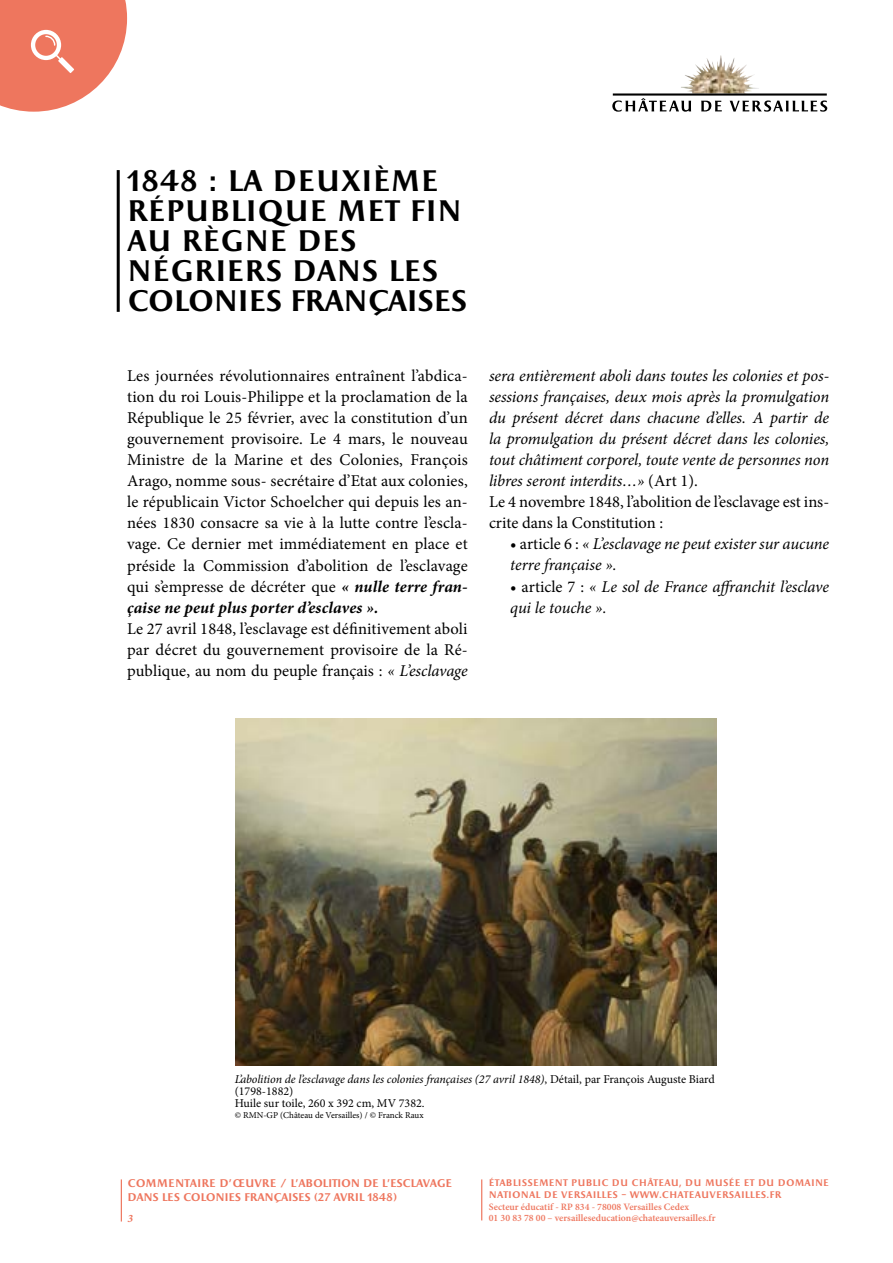
<style>
.page{position:relative;width:893px;height:1263px;background:#fff}
.page>*{position:absolute;margin:0;border:0;box-sizing:border-box;transform-origin:0 0}
.t1{font:700 30px/30px "Apollon";color:#000}
.t2{font:16.5px/21px "Minion Pro";letter-spacing:.005em;color:#000;text-align:justify}
.t3{font:italic 16.5px/21px "Minion Pro";letter-spacing:-.01em;color:#000}
.t4{font:12px/12px "Minion Pro";color:#000}
.t5{font:700 11.25px/13.5px "Apollon";letter-spacing:-.03em;color:#ee765e}
.t6{font:italic 700 11.25px "Minion Pro";color:#ee765e}
.t7{font:600 9.75px/11.7px "Minion Pro";color:#ee765e}
.t8{font:700 9.6px/11.7px "Apollon";letter-spacing:.015em;color:#ee765e}
.t9{font:9px "Minion Pro";color:#000}
.s1{font-weight:700;font-style:italic}
.s2{font-style:italic}
.s3{font-style:normal}
</style>
<div class="page">
<img style="left:681px;top:55px;width:78px;height:38px">
<svg style="left:612px;top:93px;width:215px;height:19px"></svg>
<hr style="left:121px;top:1179px;width:1px;height:42px;background:#ee765e">
<hr style="left:481px;top:1179px;width:1px;height:41px;background:#ee765e">
<svg style="left:0;top:0;width:127px;height:112px"></svg>
<hr style="left:117px;top:170px;width:3px;height:142px;background:#000">
<img style="left:235px;top:718px;width:482px;height:347px">
<h1 class="t1" style="left:127px;top:168px;width:342px">1848 : LA DEUXIÈME<br>RÉPUBLIQUE MET FIN<br>AU RÈGNE DES<br>NÉGRIERS DANS LES<br>COLONIES FRANÇAISES</h1>
<p class="t2" style="left:127px;top:365px;width:342px">Les journées révolutionnaires entraînent l’abdica&shy;tion du roi Louis-Philippe et la proclamation de la République le 25 février, avec la constitution d’un gouvernement provisoire. Le 4 mars, le nouveau Ministre de la Marine et des Colonies, François Arago, nomme sous- secrétaire d’Etat aux colonies, le républicain Victor Schoelcher qui depuis les an&shy;nées 1830 consacre sa vie à la lutte contre l’escla&shy;vage. Ce dernier met immédiatement en place et préside la Commission d’abolition de l’esclavage qui s’empresse de décréter que <span class="s1">« nulle terre fran&shy;çaise ne peut plus porter d’esclaves ».</span></p>
<p class="t2" style="left:127px;top:618px;width:342px">Le 27 avril 1848, l’esclavage est définitivement aboli par décret du gouvernement provisoire de la Ré&shy;publique, au nom du peuple français : <span class="s2">« L’esclavage</span></p>
<p class="t3" style="left:489px;top:365px;width:342px">sera entièrement aboli dans toutes les colonies et pos&shy;sessions françaises, deux mois après la promulgation du présent décret dans chacune d’elles. A partir de la promulgation du présent décret dans les colonies, tout châtiment corporel, toute vente de personnes non libres seront interdits…» <span class="s3">(Art 1).<br>Le 4 novembre 1848, l’abolition de l’esclavage est ins&shy;crite dans la Constitution :</span></p>
<p class="t3" style="left:510px;top:534px;width:320px"><span class="s3">• article 6 :</span> « L’esclavage ne peut exister sur aucune terre française ».</p>
<p class="t3" style="left:510px;top:576px;width:320px"><span class="s3">• article 7 :</span> « Le sol de France affranchit l’esclave qui le touche ».</p>
<p class="t4" style="left:235px;top:1074px;width:482px"><span class="s2">L’abolition de l’esclavage dans les colonies françaises (27 avril 1848)</span>, Détail, par François Auguste Biard (1798-1882)<br>Huile sur toile, 260 x 392 cm, MV 7382.</p>
<p class="t9" style="left:235px;top:1109px;width:190px">© RMN-GP (Château de Versailles) / © Franck Raux</p>
<p class="t5" style="left:128px;top:1177px;width:326px">COMMENTAIRE D’ŒUVRE / L’ABOLITION DE L’ESCLAVAGE<br>DANS LES COLONIES FRANÇAISES (27 AVRIL 1848)</p>
<p class="t6" style="left:128px;top:1210px;width:7px">3</p>
<p class="t8" style="left:489px;top:1178px;width:342px">ÉTABLISSEMENT PUBLIC DU CHÂTEAU, DU MUSÉE ET DU DOMAINE<br>NATIONAL DE VERSAILLES – WWW.CHATEAUVERSAILLES.FR</p>
<p class="t7" style="left:489px;top:1200px;width:228px">Secteur éducatif - RP 834 - 78008 Versailles Cedex<br>01 30 83 78 00 – versailleseducation@chateauversailles.fr</p>
</div>
